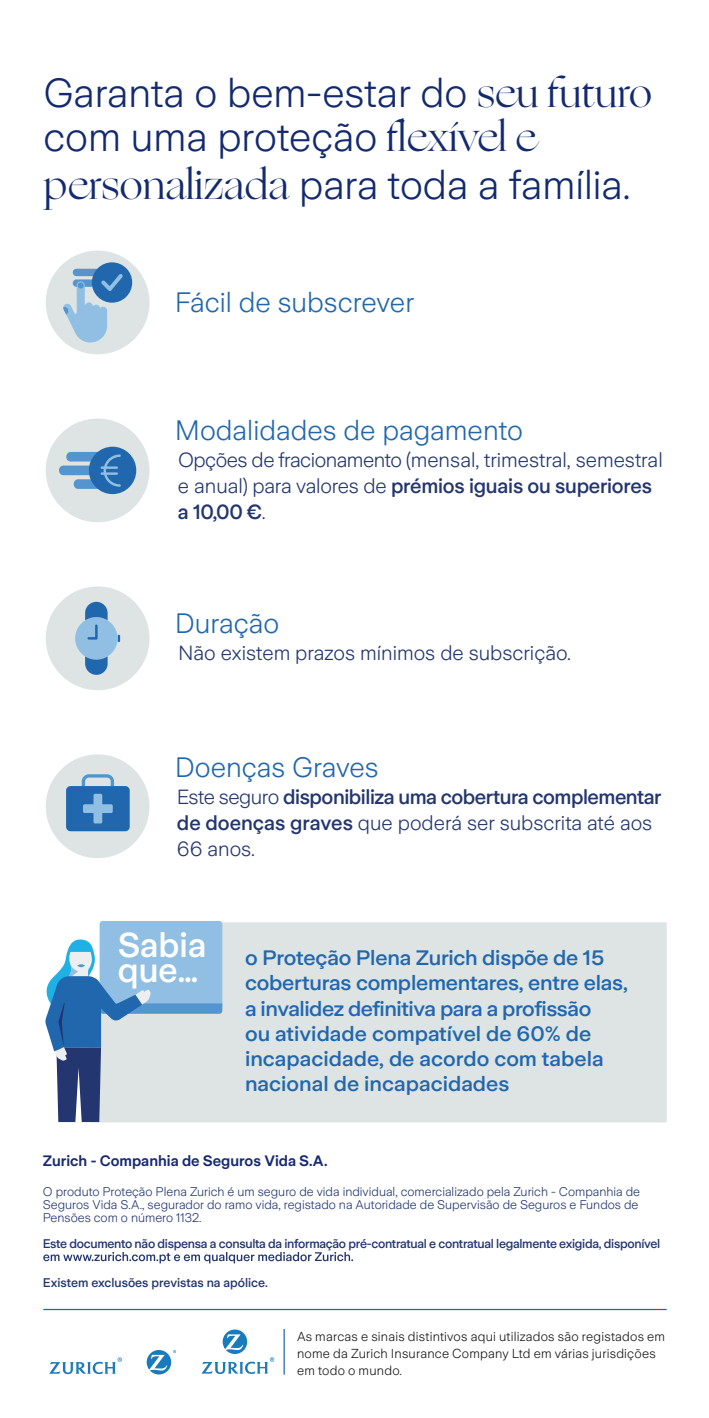
<style>
.page{position:relative;width:709px;height:1418px;background:#fff}
.page>*{position:absolute;margin:0;border:0;box-sizing:border-box;transform-origin:0 0}
.t1{font:300 40.25px/43.8px "Zurich Sans";color:#132a70}
.t2{font:500 34.25px/25.5px "Zurich Sans";color:#fff}
.t3{font:300 28px "Zurich Sans";color:#2167ae}
.t4{font:500 20.75px/25.2px "Zurich Sans";letter-spacing:-.01em;color:#2167ae;scale:1.05 1}
.t5{font:300 20.5px/26px "Zurich Sans";color:#23366f}
.t6{font:500 20.5px/26px "Zurich Sans";letter-spacing:-.025em;color:#23366f}
.t7{font:600 15px "Zurich Sans";color:#172973}
.t8{font:300 13px/16.8px "Zurich Sans";letter-spacing:.015em;color:#151616}
.t9{font:300 12.5px/13px "Zurich Sans";color:#23366f}
.t10{font:500 12.5px "Zurich Sans";letter-spacing:-.025em;color:#23366f}
.t11{font:500 12.5px "Zurich Sans";color:#23366f}
.s1{font-family:"Ogg";font-weight:400}
.s2{font-weight:500}
.s3{font-weight:300}
</style>
<div class="page">
<div style="left:222px;top:922px;width:444px;height:200px;background:#dde4e3"></div>
<svg style="left:43px;top:1252px;width:310px;height:11px"></svg>
<hr style="left:43px;top:1308px;width:623px;height:2px;background:#2167ae">
<hr style="left:283px;top:1328px;width:2px;height:46px;background:#2167ae">
<svg style="left:49px;top:1357px;width:73px;height:16px"></svg>
<svg style="left:202px;top:1329px;width:72px;height:44px"></svg>
<svg style="left:147px;top:1350px;width:29px;height:24px"></svg>
<div style="left:46px;top:418px;width:103px;height:104px;background:#dde4e3;border-radius:52px"></div>
<div style="left:66px;top:452px;width:40px;height:9px;background:#5495cf;border-radius:4px"></div>
<div style="left:74px;top:479px;width:32px;height:10px;background:#5495cf;border-radius:4px"></div>
<div style="left:89px;top:446px;width:47px;height:48px;background:#2167ae;border-radius:50%"></div>
<svg style="left:59px;top:454px;width:62px;height:33px"></svg>
<svg style="left:45px;top:921px;width:177px;height:201px"></svg>
<div style="left:46px;top:250px;width:103px;height:104px;background:#dde4e3;border-radius:50%"></div>
<div style="left:73px;top:269px;width:30px;height:7px;background:#5495cf;border-radius:4px"></div>
<div style="left:92px;top:262px;width:40px;height:41px;background:#2167ae;border-radius:50%"></div>
<svg style="left:63px;top:274px;width:60px;height:68px"></svg>
<div style="left:46px;top:754px;width:103px;height:104px;background:#dde4e3;border-radius:50%"></div>
<svg style="left:82px;top:774px;width:32px;height:12px"></svg>
<div style="left:66px;top:786px;width:64px;height:45px;background:#2167ae;border-radius:4px"></div>
<svg style="left:83px;top:793px;width:30px;height:30px"></svg>
<div style="left:46px;top:586px;width:103px;height:104px;background:#dde4e3;border-radius:50%"></div>
<svg style="left:75px;top:602px;width:45px;height:73px"></svg>
<h1 class="t1" style="left:43px;top:72px;width:610px">Garanta o bem-estar do <span class="s1">seu futuro </span>com uma proteção <span class="s1">flexível e</span></h1>
<h1 class="t1" style="left:43px;top:163px;width:588px"><span class="s1">personalizada</span> para toda a família.</h1>
<h3 class="t3" style="left:175px;top:287px;width:241px">Fácil de subscrever</h3>
<h3 class="t3" style="left:175px;top:414px;width:349px">Modalidades de pagamento</h3>
<h3 class="t5" style="left:178px;top:447px;width:486px">Opções de fracionamento (mensal, trimestral, semestral e anual) para valores de <span class="s2">prémios iguais ou superiores a 10,00 €</span>.</h3>
<h3 class="t3" style="left:175px;top:607px;width:106px">Duração</h3>
<h3 class="t5" style="left:178px;top:639px;width:394px">Não existem prazos mínimos de subscrição.</h3>
<h3 class="t3" style="left:175px;top:751px;width:205px">Doenças Graves</h3>
<h3 class="t6" style="left:177px;top:783px;width:486px"><span class="s3">Este seguro</span> disponibiliza uma cobertura complementar de doenças graves <span class="s3">que poderá ser subscrita até aos<br>66 anos.</span></h3>
<h2 class="t2" style="left:118px;top:932px;width:90px">Sabia que…</h2>
<h3 class="t4" style="left:245px;top:945px;width:366px">o Proteção Plena Zurich dispõe de 15 coberturas complementares, entre elas, a invalidez definitiva para a profissão<br>ou atividade compatível de 60% de incapacidade, de acordo com tabela nacional de incapacidades</h3>
<p class="t7" style="left:43px;top:1152px;width:286px">Zurich - Companhia de Seguros Vida S.A.</p>
<p class="t9" style="left:43px;top:1184px;width:598px">O produto Proteção Plena Zurich é um seguro de vida individual, comercializado pela Zurich - Companhia de<br>Seguros Vida S.A., segurador do ramo vida, registado na Autoridade de Supervisão de Seguros e Fundos de<br>Pensões com o número 1132.</p>
<p class="t10" style="left:43px;top:1236px;width:619px">Este documento não dispensa a consulta da informação pré-contratual e contratual legalmente exigida, disponível</p>
<p class="t11" style="left:43px;top:1275px;width:226px">Existem exclusões previstas na apólice.</p>
<p class="t8" style="left:297px;top:1328px;width:369px">As marcas e sinais distintivos aqui utilizados são registados em nome da Zurich Insurance Company Ltd em várias jurisdições em todo o mundo.</p>
</div>
